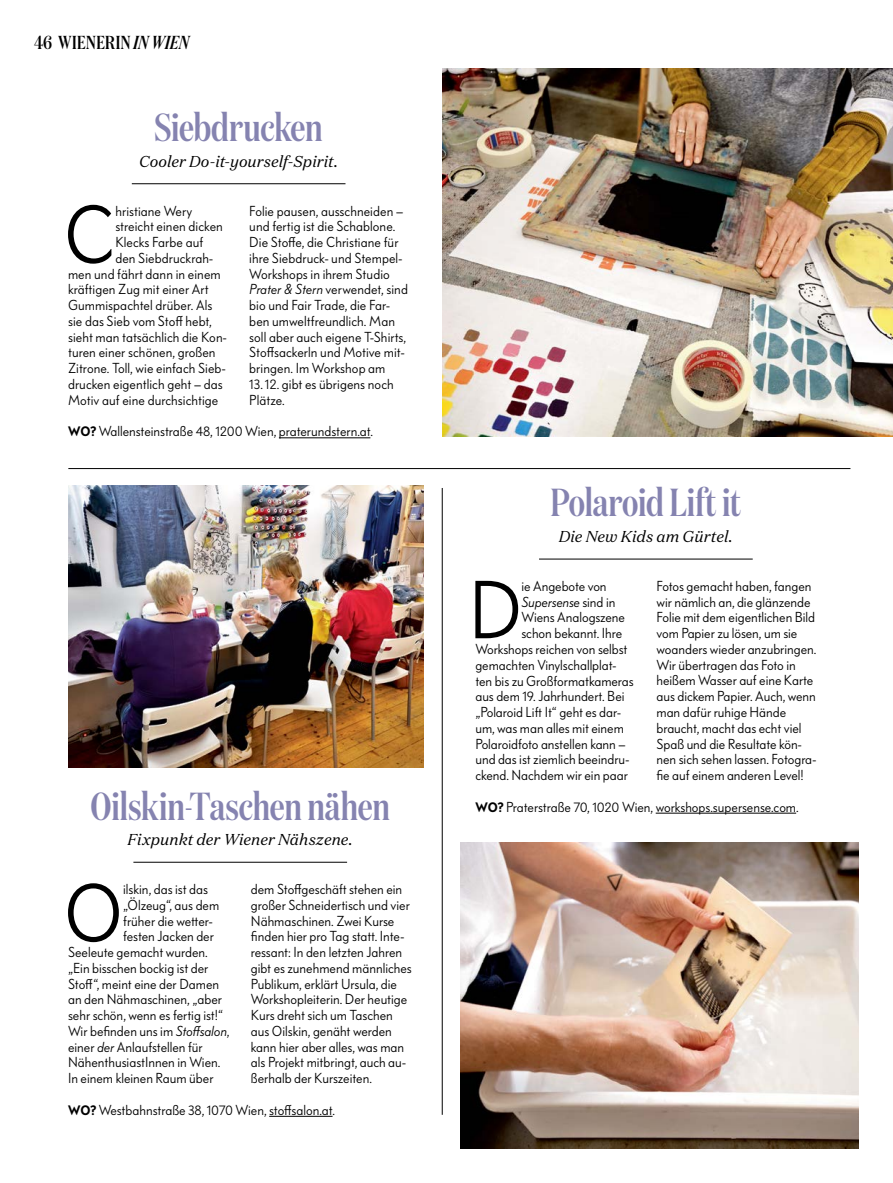
<style>
.page{position:relative;width:893px;height:1183px;background:#fff}
.page>*{position:absolute;margin:0;border:0;box-sizing:border-box;transform-origin:0 0}
.t1{font:80.85px "Bauer Grotesk OT";color:#000}
.t2{font:500 39px "Domaine Display Condensed";letter-spacing:-.01em;color:#8583b0}
.t3{font:500 18.75px "Domaine Display Condensed";letter-spacing:.025em;color:#000}
.t4{font:italic 15.75px "Domaine Text";color:#000}
.t5{font:14.25px/15.8px "Bauer Grotesk OT";color:#000}
.t6{font:italic 14.25px "Bauer Grotesk OT";color:#000}
.s1{font-style:italic}
.s2{font-weight:600;font-size:13.5px}
.s3{font-style:normal}
</style>
<div class="page">
<img style="left:443px;top:68px;width:450px;height:368px">
<hr style="left:133px;top:861px;width:214px;height:1px;background:#000">
<hr style="left:269px;top:1115px;width:64px;height:1px;background:#000">
<hr style="left:442px;top:488px;width:1px;height:626px;background:#000">
<hr style="left:68px;top:468px;width:782px;height:1px;background:#000">
<hr style="left:539px;top:558px;width:214px;height:1px;background:#000">
<hr style="left:656px;top:812px;width:140px;height:1px;background:#000">
<hr style="left:132px;top:183px;width:213px;height:1px;background:#000">
<hr style="left:279px;top:437px;width:91px;height:1px;background:#000">
<img style="left:68px;top:486px;width:356px;height:281px">
<img style="left:461px;top:842px;width:398px;height:306px">
<h3 class="t3" style="left:34px;top:31px;width:156px">46 WIENERIN <span class="s1">IN WIEN</span></h3>
<h2 class="t2" style="left:155px;top:105px;width:170px">Siebdrucken</h2>
<p class="t4" style="left:139px;top:151px;width:201px">Cooler Do-it-yourself-Spirit.</p>
<h1 class="t1" style="left:64px;top:186px;width:53px">C</h1>
<p class="t5" style="left:115px;top:203px;width:78px">hristiane Wery</p>
<p class="t5" style="left:249px;top:203px;width:160px">Folie pausen, ausschneiden – und fertig ist die Schablone.<br>Die Stoffe, die Christiane für ihre Siebdruck- und Stempel-<br>Workshops in ihrem Studio<br><span class="s1">Prater &amp; Stern</span> verwendet, sind bio und Fair Trade, die Far&shy;ben umweltfreundlich. Man soll aber auch eigene T-Shirts,<br>Stoffsackerln und Motive mit&shy;bringen. Im Workshop am<br>13.12. gibt es übrigens noch<br>Plätze.</p>
<p class="t5" style="left:68px;top:423px;width:306px"><span class="s2">WO?</span> Wallensteinstraße 48, 1200 Wien, praterundstern.at.</p>
<p class="t5" style="left:115px;top:218px;width:109px">streicht einen dicken</p>
<p class="t5" style="left:115px;top:234px;width:89px">Klecks Farbe auf</p>
<p class="t5" style="left:115px;top:250px;width:99px">den Siebdruckrah-</p>
<p class="t5" style="left:68px;top:266px;width:154px">men und fährt dann in einem</p>
<p class="t5" style="left:68px;top:281px;width:142px">kräftigen Zug mit einer Art</p>
<p class="t5" style="left:68px;top:297px;width:146px">Gummispachtel drüber. Als</p>
<p class="t5" style="left:68px;top:313px;width:145px">sie das Sieb vom Stoff hebt,</p>
<p class="t5" style="left:68px;top:329px;width:160px">sieht man tatsächlich die Kon-</p>
<p class="t5" style="left:68px;top:344px;width:149px">turen einer schönen, großen</p>
<p class="t5" style="left:68px;top:360px;width:159px">Zitrone. Toll, wie einfach Sieb-</p>
<p class="t5" style="left:68px;top:376px;width:156px">drucken eigentlich geht – das</p>
<p class="t5" style="left:68px;top:392px;width:152px">Motiv auf eine durchsichtige</p>
<h2 class="t2" style="left:90px;top:782px;width:301px">Oilskin-Taschen nähen</h2>
<p class="t4" style="left:127px;top:829px;width:227px">Fixpunkt der Wiener Nähszene.</p>
<h1 class="t1" style="left:64px;top:864px;width:61px">O</h1>
<p class="t5" style="left:123px;top:881px;width:86px">ilskin, das ist das</p>
<p class="t5" style="left:251px;top:881px;width:162px">dem Stoffgeschäft stehen ein großer Schneidertisch und vier<br>Nähmaschinen. Zwei Kurse finden hier pro Tag statt. Inte&shy;ressant: In den letzten Jahren gibt es zunehmend männliches<br>Publikum, erklärt Ursula, die<br>Workshopleiterin. Der heutige<br>Kurs dreht sich um Taschen aus Oilskin, genäht werden kann hier aber alles, was man als Projekt mitbringt, auch au&shy;ßerhalb der Kurszeiten.</p>
<p class="t5" style="left:68px;top:1101px;width:268px"><span class="s2">WO?</span> Westbahnstraße 38, 1070 Wien, stoffsalon.at.</p>
<p class="t5" style="left:123px;top:896px;width:98px">„Ölzeug“, aus dem</p>
<p class="t5" style="left:123px;top:912px;width:91px">früher die wetter-</p>
<p class="t5" style="left:123px;top:928px;width:92px">festen Jacken der</p>
<p class="t5" style="left:68px;top:944px;width:141px">Seeleute gemacht wurden.</p>
<p class="t5" style="left:68px;top:959px;width:142px">„Ein bisschen bockig ist der</p>
<p class="t5" style="left:68px;top:975px;width:153px">Stoff“, meint eine der Damen</p>
<p class="t5" style="left:68px;top:991px;width:156px">an den Nähmaschinen, „aber</p>
<p class="t5" style="left:68px;top:1007px;width:157px">sehr schön, wenn es fertig ist!“</p>
<p class="t5" style="left:68px;top:1022px;width:163px">Wir befinden uns im <span class="s1">Stoffsalon</span>,</p>
<p class="t5" style="left:68px;top:1038px;width:136px">einer <span class="s1">der</span> Anlaufstellen für</p>
<p class="t5" style="left:68px;top:1054px;width:154px">NähenthusiastInnen in Wien.</p>
<p class="t5" style="left:68px;top:1070px;width:147px">In einem kleinen Raum über</p>
<h2 class="t2" style="left:550px;top:480px;width:192px">Polaroid Lift it</h2>
<p class="t4" style="left:559px;top:526px;width:176px">Die New Kids am Gürtel.</p>
<h1 class="t1" style="left:468px;top:561px;width:55px">D</h1>
<p class="t5" style="left:521px;top:578px;width:87px">ie Angebote von</p>
<p class="t5" style="left:656px;top:578px;width:161px">Fotos gemacht haben, fangen wir nämlich an, die glänzende<br>Folie mit dem eigentlichen Bild vom Papier zu lösen, um sie woanders wieder anzubringen.<br>Wir übertragen das Foto in heißem Wasser auf eine Karte aus dickem Papier. Auch, wenn man dafür ruhige Hände braucht, macht das echt viel<br>Spaß und die Resultate kön&shy;nen sich sehen lassen. Fotogra&shy;fie auf einem anderen Level!</p>
<p class="t5" style="left:476px;top:798px;width:325px"><span class="s2">WO?</span> Praterstraße 70, 1020 Wien, workshops.supersense.com.</p>
<p class="t6" style="left:521px;top:593px;width:95px">Supersense <span class="s3">sind in</span></p>
<p class="t5" style="left:521px;top:609px;width:105px">Wiens Analogszene</p>
<p class="t5" style="left:521px;top:625px;width:102px">schon bekannt. Ihre</p>
<p class="t5" style="left:475px;top:641px;width:153px">Workshops reichen von selbst</p>
<p class="t5" style="left:475px;top:656px;width:143px">gemachten Vinylschallplat-</p>
<p class="t5" style="left:475px;top:672px;width:160px">ten bis zu Großformatkameras</p>
<p class="t5" style="left:475px;top:688px;width:151px">aus dem 19. Jahrhundert. Bei</p>
<p class="t5" style="left:475px;top:704px;width:147px">„Polaroid Lift It“ geht es dar-</p>
<p class="t5" style="left:475px;top:719px;width:150px">um, was man alles mit einem</p>
<p class="t5" style="left:475px;top:735px;width:152px">Polaroidfoto anstellen kann –</p>
<p class="t5" style="left:475px;top:751px;width:155px">und das ist ziemlich beeindru-</p>
<p class="t5" style="left:475px;top:767px;width:154px">ckend. Nachdem wir ein paar</p>
</div>
